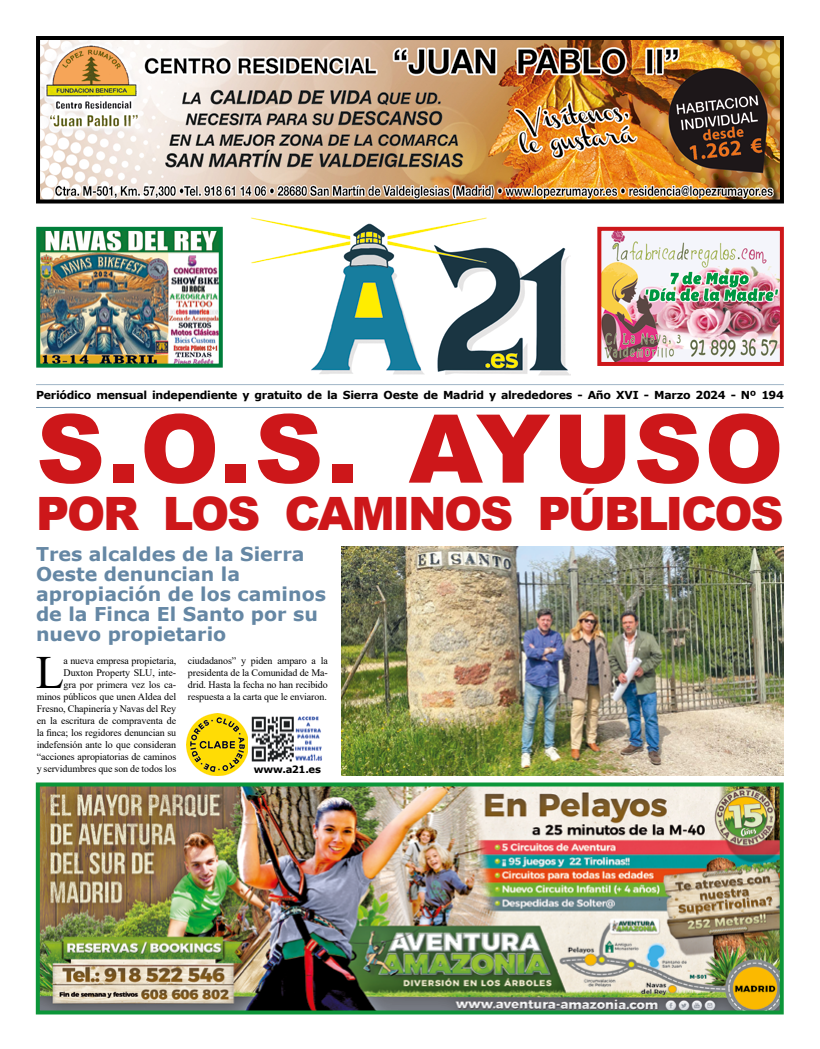
<style>
.page{position:relative;width:820px;height:1049px;background:#fff}
.page>*{position:absolute;margin:0;border:0;box-sizing:border-box;transform-origin:0 0}
.t1{font:900 95px "Arial";letter-spacing:.02em;color:#cd171a}
.t2{font:46.2px "Times New Roman";color:#000}
.t3{font:900 46px "Arial";letter-spacing:-.05em;color:#cd171a}
.t4{font:700 19px/20px "Verdana";color:#6587a4}
.t5{font:700 11px "Verdana";letter-spacing:-.025em;color:#000}
.t6{font:10px/12px "Times New Roman";letter-spacing:-.01em;color:#000;text-align:right}
.t7{font:700 10px "Verdana";letter-spacing:-.01em;color:#000}
</style>
<div class="page">
<img style="left:41px;top:41px;width:737px;height:157px">
<div style="left:36px;top:36px;width:747px;height:167px;border:4px solid #000"></div>
<svg style="left:36px;top:384px;width:748px;height:2px"></svg>
<svg style="left:36px;top:407px;width:748px;height:1px"></svg>
<img style="left:251px;top:217px;width:319px;height:159px">
<img style="left:41px;top:232px;width:177px;height:131px">
<div style="left:36px;top:227px;width:187px;height:141px;border:4px solid #007e3a"></div>
<img style="left:41px;top:787px;width:737px;height:222px">
<div style="left:36px;top:782px;width:747px;height:232px;border:4px solid #0c9639"></div>
<img style="left:602px;top:232px;width:176px;height:129px">
<div style="left:597px;top:227px;width:186px;height:139px;border:4px solid #cd171a"></div>
<img style="left:341px;top:546px;width:442px;height:230px">
<img style="left:186px;top:713px;width:62px;height:63px">
<img style="left:251px;top:716px;width:71px;height:46px">
<p class="t5" style="left:36px;top:387px;width:749px">Periódico mensual independiente y gratuito de la Sierra Oeste de Madrid y alrededores - Año XVI - Marzo 2024 - Nº 194</p>
<h1 class="t1" style="left:36px;top:380px;width:748px">S.O.S. AYUSO</h1>
<h3 class="t3" style="left:36px;top:480px;width:748px">POR LOS CAMINOS PÚBLICOS</h3>
<h3 class="t4" style="left:36px;top:543px;width:291px">Tres alcaldes de la Sierra<br>Oeste denuncian la apropiación de los caminos de la Finca El Santo por su nuevo propietario</h3>
<p class="t6" style="left:37px;top:654px;width:141px">a nueva empresa propietaria,<br>Duxton Property SLU, inte-<br>gra por primera vez los ca-<br>minos públicos que unen Aldea del<br>Fresno, Chapinería y Navas del Rey en la escritura de compraventa de la finca; los regidores denuncian su indefensión ante lo que consideran “acciones apropiatorias de caminos y servidumbres que son de todos los</p>
<h2 class="t2" style="left:36px;top:640px;width:30px">L</h2>
<p class="t6" style="left:188px;top:654px;width:141px;text-align:justify">ciudadanos” y piden amparo a la presidenta de la Comunidad de Ma&shy;drid. Hasta la fecha no han recibido respuesta a la carta que le enviaron.</p>
<p class="t7" style="left:253px;top:762px;width:69px">www.a21.es</p>
</div>
